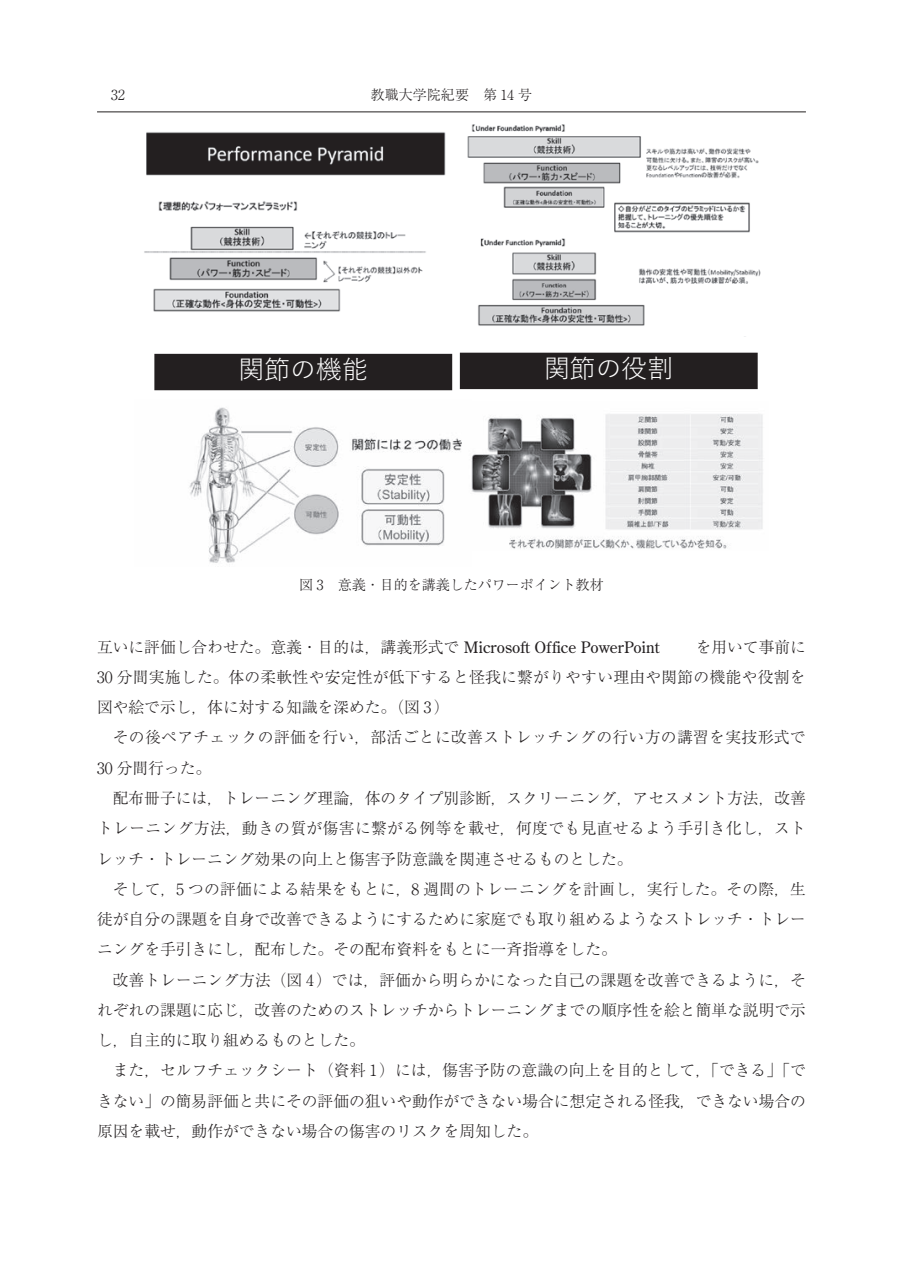
<style>
.page{position:relative;width:903px;height:1275px;background:#fff}
.page>*{position:absolute;margin:0;border:0;box-sizing:border-box;transform-origin:0 0}
.t1{font:25.9px "Yu Gothic";color:#fff}
.t2{font:300 15.75px/30.3px "Ryumin Pro";color:#231f20;text-align:justify}
.t3{font:300 15.75px/30.3px "Ryumin Pro";letter-spacing:.025em;color:#231f20}
.t4{font:300 14px "Ryumin Pro";color:#231f20}
.t5{font:14px "Rm Alpha";color:#231f20}
.s1{font-family:"Rm Alpha";font-weight:400}
.s2{font-family:"Century Old Style Std";font-weight:400}
</style>
<div class="page">
<hr style="left:97px;top:112px;width:709px;height:1px;background:#231f20">
<img style="left:144px;top:132px;width:302px;height:180px">
<img style="left:467px;top:124px;width:294px;height:202px">
<img style="left:189px;top:407px;width:273px;height:156px">
<div style="left:155px;top:354px;width:297px;height:36px;background:#231f20"></div>
<img style="left:471px;top:414px;width:292px;height:135px">
<div style="left:460px;top:353px;width:297px;height:36px;background:#231f20"></div>
<p class="t5" style="left:111px;top:86px;width:16px">32</p>
<p class="t4" style="left:371px;top:84px;width:163px">教職大学院紀要　第 <span class="s1">14</span> 号</p>
<h1 class="t1" style="left:239px;top:345px;width:131px">関節の機能</h1>
<h1 class="t1" style="left:544px;top:344px;width:131px">関節の役割</h1>
<p class="t4" style="left:299px;top:573px;width:306px">図 <span class="s1">3</span>　意義・目的を講義したパワーポイント教材</p>
<p class="t2" style="left:97px;top:630px;width:710px">互いに評価し合わせた。意義・目的は，講義形式で <span class="s2">Microsoft Office PowerPoint</span>　　を用いて事前に<span class="s1">30</span> 分間実施した。体の柔軟性や安定性が低下すると怪我に繋がりやすい理由や関節の機能や役割を図や絵で示し，体に対する知識を深めた。（図 <span class="s1">3</span>）</p>
<p class="t3" style="left:97px;top:721px;width:710px;text-indent:16px">その後ペアチェックの評価を行い，部活ごとに改善ストレッチングの行い方の講習を実技形式で<br><span class="s1">30</span> 分間行った。</p>
<p class="t2" style="left:97px;top:782px;width:710px;text-indent:16px">配布冊子には，トレーニング理論，体のタイプ別診断，スクリーニング，アセスメント方法，改善トレーニング方法，動きの質が傷害に繋がる例等を載せ，何度でも見直せるよう手引き化し，ストレッチ・トレーニング効果の向上と傷害予防意識を関連させるものとした。</p>
<p class="t2" style="left:97px;top:872px;width:710px;text-indent:16px">そして，<span class="s1">5</span> つの評価による結果をもとに，<span class="s1">8</span> 週間のトレーニングを計画し，実行した。その際，生徒が自分の課題を自身で改善できるようにするために家庭でも取り組めるようなストレッチ・トレーニングを手引きにし，配布した。その配布資料をもとに一斉指導をした。</p>
<p class="t2" style="left:97px;top:963px;width:710px;text-indent:16px">改善トレーニング方法（図 <span class="s1">4</span>）では，評価から明らかになった自己の課題を改善できるように，それぞれの課題に応じ，改善のためのストレッチからトレーニングまでの順序性を絵と簡単な説明で示し，自主的に取り組めるものとした。</p>
<p class="t2" style="left:97px;top:1054px;width:710px;text-indent:16px">また，セルフチェックシート（資料 <span class="s1">1</span>）には，傷害予防の意識の向上を目的として，「できる」「できない」の簡易評価と共にその評価の狙いや動作ができない場合に想定される怪我，できない場合の原因を載せ，動作ができない場合の傷害のリスクを周知した。</p>
</div>
